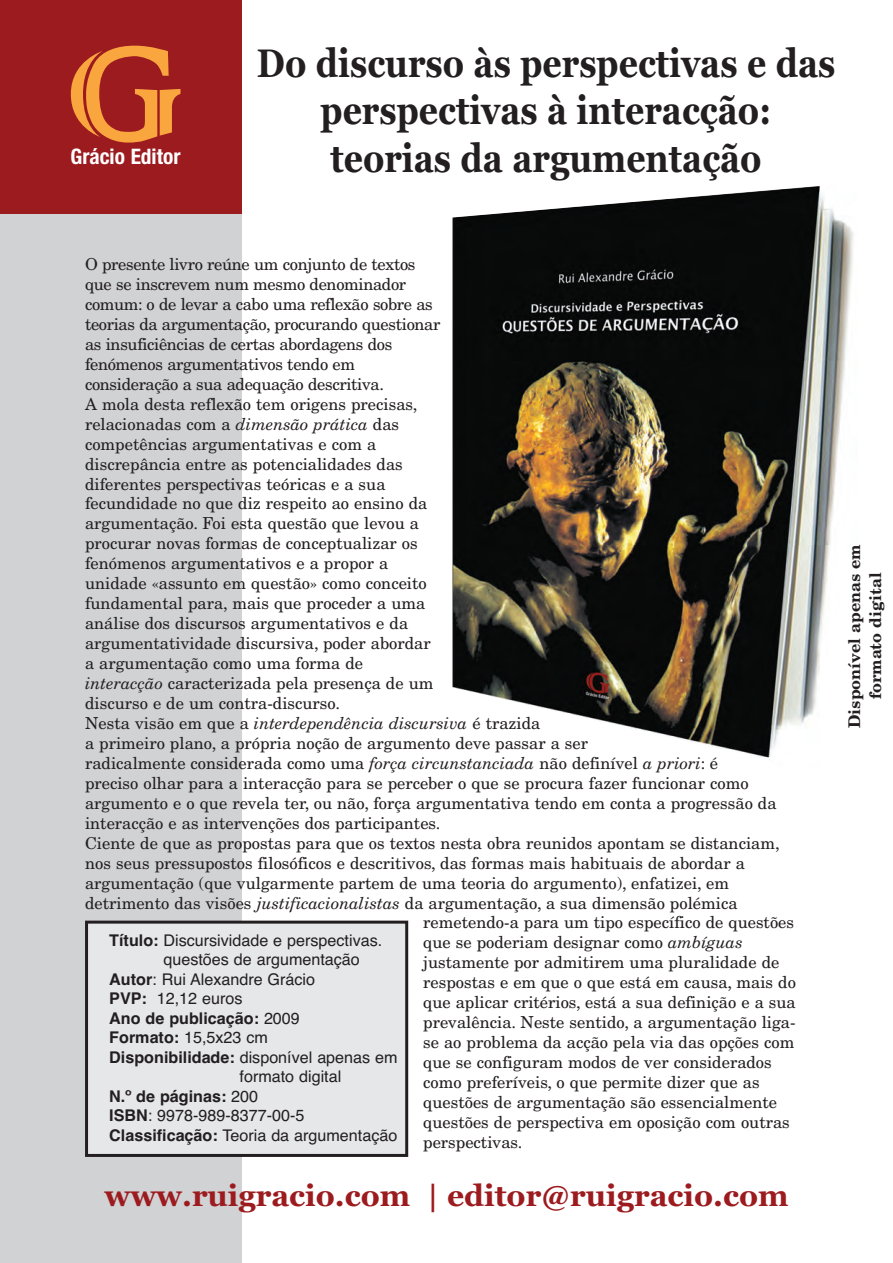
<style>
.page{position:relative;width:893px;height:1263px;background:#fff}
.page>*{position:absolute;margin:0;border:0;box-sizing:border-box;transform-origin:0 0}
.t1{font:700 39.6px/47.5px "Georgia";color:#231f20;text-align:center;scale:.85 1}
.t2{font:700 30px "Georgia";color:#9c1b1f}
.t3{font:700 condensed 21.45px "Helvetica Neue";color:#fff}
.t4{font:16.5px "New Century Schlbk";color:#231f20}
.t5{font:16.5px "New Century Schlbk";letter-spacing:-.02em;color:#231f20}
.t6{font:italic 16.5px "New Century Schlbk";color:#231f20}
.t7{font:16.2px "Helvetica";color:#231f20}
.t8{font:700 16.2px "Helvetica";color:#231f20}
.t9{font:700 16.2px/21px "New Century Schlbk";color:#231f20;text-align:center}
.s1{font-style:italic}
.s2{font-style:normal}
.s3{font-weight:700}
.s4{font-weight:400}
</style>
<div class="page">
<div style="left:0;top:0;width:241px;height:214px;background:#9c1b1f"></div>
<div style="left:0;top:214px;width:241px;height:1049px;background:#d1d2d4"></div>
<img style="left:452px;top:186px;width:401px;height:574px">
<div style="left:87px;top:922px;width:320px;height:233px;background:#e6e7e9"></div>
<div style="left:85px;top:921px;width:323px;height:236px;border:3px solid #231f20"></div>
<svg style="left:71px;top:46px;width:109px;height:97px"></svg>
<h1 class="t1" style="left:257px;top:39px;width:682px">Do discurso às perspectivas e das perspectivas à interacção:</h1>
<h3 class="t3" style="left:70px;top:144px;width:112px">Grácio Editor</h3>
<h1 class="t1" style="left:330px;top:134px;width:509px">teorias da argumentação</h1>
<p class="t5" style="left:85px;top:258px;width:332px">O presente livro reúne um conjunto de textos</p>
<p class="t5" style="left:85px;top:278px;width:323px">que se inscrevem num mesmo denominador</p>
<p class="t5" style="left:85px;top:298px;width:349px">comum: o de levar a cabo uma reflexão sobre as</p>
<p class="t5" style="left:85px;top:318px;width:357px">teorias da argumentação, procurando questionar</p>
<p class="t5" style="left:85px;top:338px;width:309px">as insuficiências de certas abordagens dos</p>
<p class="t5" style="left:85px;top:358px;width:272px">fenómenos argumentativos tendo em</p>
<p class="t5" style="left:85px;top:378px;width:300px">consideração a sua adequação descritiva.</p>
<p class="t4" style="left:85px;top:398px;width:334px">A mola desta reflexão tem origens precisas,</p>
<p class="t4" style="left:85px;top:418px;width:316px">relacionadas com a <span class="s1">dimensão prática</span> das</p>
<p class="t4" style="left:85px;top:438px;width:293px">competências argumentativas e com a</p>
<p class="t4" style="left:85px;top:458px;width:319px">discrepância entre as potencialidades das</p>
<p class="t4" style="left:85px;top:478px;width:302px">diferentes perspectivas teóricas e a sua</p>
<p class="t4" style="left:85px;top:498px;width:344px">fecundidade no que diz respeito ao ensino da</p>
<p class="t4" style="left:85px;top:517px;width:336px">argumentação. Foi esta questão que levou a</p>
<p class="t4" style="left:85px;top:537px;width:334px">procurar novas formas de conceptualizar os</p>
<p class="t4" style="left:85px;top:557px;width:305px">fenómenos argumentativos e a propor a</p>
<p class="t4" style="left:85px;top:577px;width:343px">unidade «assunto em questão» como conceito</p>
<p class="t4" style="left:85px;top:597px;width:342px">fundamental para, mais que proceder a uma</p>
<p class="t4" style="left:85px;top:617px;width:325px">análise dos discursos argumentativos e da</p>
<p class="t4" style="left:85px;top:637px;width:347px">argumentatividade discursiva, poder abordar</p>
<p class="t4" style="left:85px;top:657px;width:280px">a argumentação como uma forma de</p>
<p class="t4" style="left:85px;top:677px;width:350px"><span class="s1">interacção</span> caracterizada pela presença de um</p>
<p class="t4" style="left:85px;top:697px;width:257px">discurso e de um contra-discurso.</p>
<p class="t6" style="left:85px;top:717px;width:457px"><span class="s2">Nesta visão em que a</span> interdependência discursiva <span class="s2">é trazida</span></p>
<p class="t4" style="left:85px;top:737px;width:505px">a primeiro plano, a própria noção de argumento deve passar a ser</p>
<p class="t4" style="left:85px;top:757px;width:635px">radicalmente considerada como uma <span class="s1">força circunstanciada</span> não definível <span class="s1">a priori</span>: é</p>
<p class="t4" style="left:85px;top:777px;width:665px">preciso olhar para a interacção para se perceber o que se procura fazer funcionar como</p>
<p class="t4" style="left:85px;top:797px;width:693px">argumento e o que revela ter, ou não, força argumentativa tendo em conta a progressão da</p>
<p class="t4" style="left:85px;top:817px;width:357px">interacção e as intervenções dos participantes.</p>
<p class="t4" style="left:85px;top:837px;width:696px">Ciente de que as propostas para que os textos nesta obra reunidos apontam se distanciam,</p>
<p class="t4" style="left:85px;top:857px;width:661px">nos seus pressupostos filosóficos e descritivos, das formas mais habituais de abordar a</p>
<p class="t4" style="left:85px;top:877px;width:646px">argumentação (que vulgarmente partem de uma teoria do argumento), enfatizei, em</p>
<p class="t4" style="left:85px;top:896px;width:654px">detrimento das visões <span class="s1">justificacionalistas</span> da argumentação, a sua dimensão polémica</p>
<p class="t4" style="left:423px;top:916px;width:372px">remetendo-a para um tipo específico de questões</p>
<p class="t4" style="left:423px;top:936px;width:321px">que se poderiam designar como <span class="s1">ambíguas</span></p>
<p class="t4" style="left:423px;top:956px;width:358px">justamente por admitirem uma pluralidade de</p>
<p class="t4" style="left:423px;top:976px;width:374px">respostas e em que o que está em causa, mais do</p>
<p class="t4" style="left:423px;top:996px;width:374px">que aplicar critérios, está a sua definição e a sua</p>
<p class="t4" style="left:423px;top:1016px;width:374px">prevalência. Neste sentido, a argumentação liga-</p>
<p class="t4" style="left:423px;top:1036px;width:373px">se ao problema da acção pela via das opções com</p>
<p class="t4" style="left:423px;top:1056px;width:350px">que se configuram modos de ver considerados</p>
<p class="t4" style="left:423px;top:1076px;width:338px">como preferíveis, o que permite dizer que as</p>
<p class="t4" style="left:423px;top:1096px;width:355px">questões de argumentação são essencialmente</p>
<p class="t4" style="left:423px;top:1116px;width:368px">questões de perspectiva em oposição com outras</p>
<p class="t4" style="left:423px;top:1136px;width:101px">perspectivas.</p>
<p class="t7" style="left:109px;top:931px;width:274px"><span class="s3">Título:</span> Discursividade e perspectivas.</p>
<p class="t7" style="left:163px;top:950px;width:198px">questões de argumentação</p>
<p class="t7" style="left:109px;top:970px;width:207px"><span class="s3">Autor</span>: Rui Alexandre Grácio</p>
<p class="t7" style="left:109px;top:989px;width:135px"><span class="s3">PVP:</span> 12,12 euros</p>
<p class="t8" style="left:109px;top:1009px;width:192px">Ano de publicação: <span class="s4">2009</span></p>
<p class="t7" style="left:109px;top:1028px;width:160px"><span class="s3">Formato:</span> 15,5x23 cm</p>
<p class="t7" style="left:109px;top:1048px;width:290px"><span class="s3">Disponibilidade:</span> disponível apenas em</p>
<p class="t7" style="left:240px;top:1067px;width:103px">formato digital</p>
<p class="t8" style="left:109px;top:1087px;width:150px">N.º de páginas: <span class="s4">200</span></p>
<p class="t7" style="left:109px;top:1106px;width:197px"><span class="s3">ISBN</span>: 9978-989-8377-00-5</p>
<p class="t7" style="left:109px;top:1126px;width:290px"><span class="s3">Classificação:</span> Teoria da argumentação</p>
<h2 class="t2" style="left:104px;top:1178px;width:686px">www.ruigracio.com | editor@ruigracio.com</h2>
<p class="t9" style="left:845px;top:728px;width:185px;rotate:-90deg">Disponível apenas em formato digital</p>
</div>
